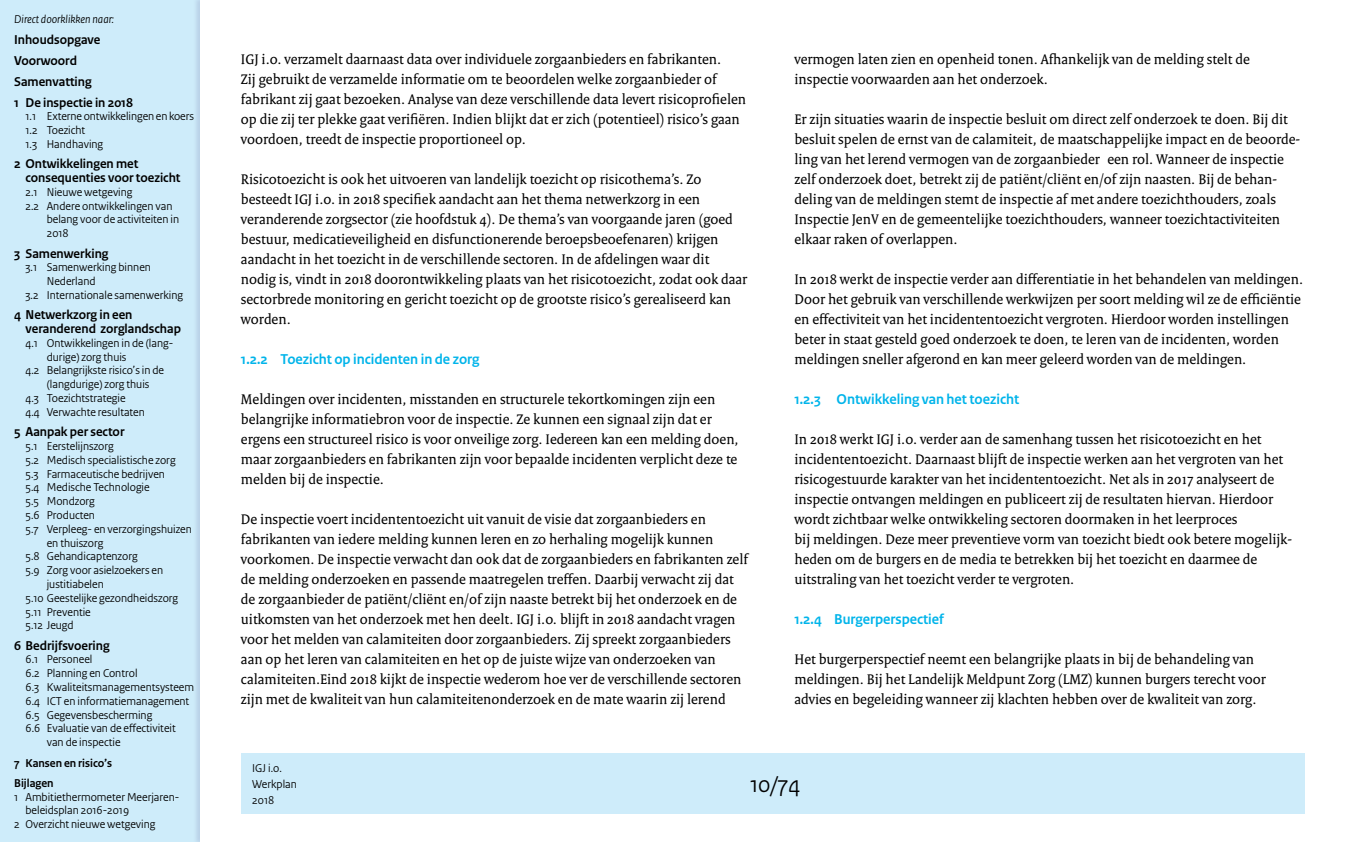
<style>
.page{position:relative;width:1348px;height:842px;background:#fff}
.page>*{position:absolute;margin:0;border:0;box-sizing:border-box;transform-origin:0 0}
.t1{font:24px "Rijksoverheid Sans Heading";color:#000}
.t2{font:15px/20px "Rijksoverheid Serif";color:#000}
.t3{font:700 15px "Rijksoverheid Sans Heading";color:#00b4ea}
.t4{font:700 13.5px/20.8px "Rijksoverheid Sans Heading";color:#000}
.t5{font:12px/13.8px "Rijksoverheid Sans Heading";color:#000}
.t6{font:700 12px/20.3px "Rijksoverheid Sans Heading";color:#000}
.t7{font:italic 12px "Rijksoverheid Sans Heading";color:#000}
</style>
<div class="page">
<div style="left:0;top:0;width:201px;height:842px;background:#ceecfa"></div>
<div style="left:241px;top:754px;width:1063px;height:60px;background:#ceecfa"></div>
<div style="left:193px;top:0;width:14px;height:842px;background:#c2ddef"></div>
<div style="left:200px;top:0;width:6px;height:842px;background:#fff"></div>
<p class="t7" style="left:14px;top:13px;width:101px">Direct doorklikken naar:</p>
<p class="t4" style="left:14px;top:30px;width:120px">Inhoudsopgave<br>Voorwoord<br>Samenvatting<br>1 De inspectie in 2018</p>
<p class="t5" style="left:26px;top:110px;width:170px">1.1 Externe ontwikkelingen en koers<br>1.2 Toezicht<br>1.3 Handhaving</p>
<p class="t4" style="left:26px;top:157px;width:156px;line-height:13.8px;text-indent:-11px">2 Ontwikkelingen met consequenties voor toezicht</p>
<p class="t5" style="left:26px;top:185px;width:109px">2.1 Nieuwe wetgeving</p>
<p class="t5" style="left:26px;top:199px;width:148px">2.2 Andere ontwikkelingen van</p>
<p class="t5" style="left:47px;top:213px;width:134px">belang voor de activiteiten in</p>
<p class="t5" style="left:47px;top:227px;width:23px">2018</p>
<p class="t4" style="left:14px;top:243px;width:96px">3 Samenwerking</p>
<p class="t5" style="left:26px;top:261px;width:127px">3.1 Samenwerking binnen</p>
<p class="t5" style="left:47px;top:274px;width:50px">Nederland</p>
<p class="t5" style="left:26px;top:288px;width:159px">3.2 Internationale samenwerking</p>
<p class="t4" style="left:26px;top:308px;width:157px;line-height:13.8px;text-indent:-11px">4 Netwerkzorg in een veranderend zorglandschap</p>
<p class="t5" style="left:26px;top:336px;width:149px">4.1 Ontwikkelingen in de (lang-</p>
<p class="t5" style="left:47px;top:350px;width:81px">durige) zorg thuis</p>
<p class="t5" style="left:26px;top:364px;width:140px">4.2 Belangrijkste risico’s in de</p>
<p class="t5" style="left:47px;top:378px;width:104px">(langdurige) zorg thuis</p>
<p class="t5" style="left:26px;top:391px;width:102px">4.3 Toezichtstrategie</p>
<p class="t5" style="left:26px;top:405px;width:121px">4.4 Verwachte resultaten</p>
<p class="t4" style="left:14px;top:422px;width:112px">5 Aanpak per sector</p>
<p class="t5" style="left:26px;top:439px;width:90px">5.1 Eerstelijnszorg</p>
<p class="t5" style="left:26px;top:453px;width:152px">5.2 Medisch specialistische zorg</p>
<p class="t5" style="left:26px;top:467px;width:141px">5.3 Farmaceutische bedrijven</p>
<p class="t5" style="left:26px;top:481px;width:126px">5.4 Medische Technologie</p>
<p class="t5" style="left:26px;top:494px;width:71px">5.5 Mondzorg</p>
<p class="t5" style="left:26px;top:508px;width:71px">5.6 Producten</p>
<p class="t5" style="left:26px;top:522px;width:168px">5.7 Verpleeg- en verzorgingshuizen</p>
<p class="t5" style="left:47px;top:536px;width:58px">en thuiszorg</p>
<p class="t5" style="left:26px;top:550px;width:114px">5.8 Gehandicaptenzorg</p>
<p class="t5" style="left:26px;top:563px;width:139px">5.9 Zorg voor asielzoekers en</p>
<p class="t5" style="left:47px;top:577px;width:58px">justitiabelen</p>
<p class="t5" style="left:26px;top:591px;width:154px">5.10 Geestelijke gezondheidszorg</p>
<p class="t5" style="left:26px;top:605px;width:67px">5.11 Preventie</p>
<p class="t5" style="left:26px;top:619px;width:50px">5.12 Jeugd</p>
<p class="t4" style="left:14px;top:635px;width:97px">6 Bedrijfsvoering</p>
<p class="t5" style="left:26px;top:653px;width:68px">6.1 Personeel</p>
<p class="t5" style="left:26px;top:667px;width:114px">6.2 Planning en Control</p>
<p class="t5" style="left:26px;top:680px;width:170px">6.3 Kwaliteitsmanagementsysteem</p>
<p class="t5" style="left:26px;top:694px;width:165px">6.4 ICT en informatiemanagement</p>
<p class="t5" style="left:26px;top:708px;width:128px">6.5 Gegevensbescherming</p>
<p class="t5" style="left:26px;top:722px;width:152px">6.6 Evaluatie van de effectiviteit</p>
<p class="t5" style="left:47px;top:736px;width:75px">van de inspectie</p>
<p class="t6" style="left:14px;top:753px;width:99px">7 Kansen en risico’s<br>Bijlagen</p>
<p class="t5" style="left:14px;top:790px;width:167px">1 Ambitiethermometer Meerjaren-</p>
<p class="t5" style="left:26px;top:804px;width:105px">beleidsplan 2016-2019</p>
<p class="t5" style="left:14px;top:818px;width:143px">2 Overzicht nieuwe wetgeving</p>
<p class="t2" style="left:241px;top:49px;width:507px">IGJ i.o. verzamelt daarnaast data over individuele zorgaanbieders en fabrikanten.<br>Zij gebruikt de verzamelde informatie om te beoordelen welke zorgaanbieder of fabrikant zij gaat bezoeken. Analyse van deze verschillende data levert risicoprofielen op die zij ter plekke gaat verifiëren. Indien blijkt dat er zich (potentieel) risico’s gaan voordoen, treedt de inspectie proportioneel op.</p>
<p class="t2" style="left:241px;top:169px;width:508px">Risicotoezicht is ook het uitvoeren van landelijk toezicht op risicothema’s. Zo besteedt IGJ i.o. in 2018 specifiek aandacht aan het thema netwerkzorg in een veranderende zorgsector (zie hoofdstuk 4). De thema’s van voorgaande jaren (goed bestuur, medicatieveiligheid en disfunctionerende beroepsbeoefenaren) krijgen aandacht in het toezicht in de verschillende sectoren. In de afdelingen waar dit nodig is, vindt in 2018 doorontwikkeling plaats van het risicotoezicht, zodat ook daar sectorbrede monitoring en gericht toezicht op de grootste risico’s gerealiseerd kan worden.</p>
<p class="t3" style="left:241px;top:351px;width:240px">1.2.2 Toezicht op incidenten in de zorg</p>
<p class="t2" style="left:241px;top:389px;width:499px">Meldingen over incidenten, misstanden en structurele tekortkomingen zijn een belangrijke informatiebron voor de inspectie. Ze kunnen een signaal zijn dat er ergens een structureel risico is voor onveilige zorg. Iedereen kan een melding doen, maar zorgaanbieders en fabrikanten zijn voor bepaalde incidenten verplicht deze te melden bij de inspectie.</p>
<p class="t2" style="left:241px;top:509px;width:508px">De inspectie voert incidententoezicht uit vanuit de visie dat zorgaanbieders en fabrikanten van iedere melding kunnen leren en zo herhaling mogelijk kunnen voorkomen. De inspectie verwacht dan ook dat de zorgaanbieders en fabrikanten zelf de melding onderzoeken en passende maatregelen treffen. Daarbij verwacht zij dat de zorgaanbieder de patiënt/cliënt en/of zijn naaste betrekt bij het onderzoek en de uitkomsten van het onderzoek met hen deelt. IGJ i.o. blijft in 2018 aandacht vragen voor het melden van calamiteiten door zorgaanbieders. Zij spreekt zorgaanbieders aan op het leren van calamiteiten en het op de juiste wijze van onderzoeken van calamiteiten.Eind 2018 kijkt de inspectie wederom hoe ver de verschillende sectoren zijn met de kwaliteit van hun calamiteitenonderzoek en de mate waarin zij lerend</p>
<p class="t2" style="left:794px;top:49px;width:457px">vermogen laten zien en openheid tonen. Afhankelijk van de melding stelt de inspectie voorwaarden aan het onderzoek.</p>
<p class="t2" style="left:794px;top:109px;width:507px">Er zijn situaties waarin de inspectie besluit om direct zelf onderzoek te doen. Bij dit besluit spelen de ernst van de calamiteit, de maatschappelijke impact en de beoorde&shy;ling van het lerend vermogen van de zorgaanbieder een rol. Wanneer de inspectie zelf onderzoek doet, betrekt zij de patiënt/cliënt en/of zijn naasten. Bij de behan&shy;deling van de meldingen stemt de inspectie af met andere toezichthouders, zoals Inspectie JenV en de gemeentelijke toezichthouders, wanneer toezichtactiviteiten elkaar raken of overlappen.</p>
<p class="t2" style="left:794px;top:269px;width:510px">In 2018 werkt de inspectie verder aan differentiatie in het behandelen van meldingen.<br>Door het gebruik van verschillende werkwijzen per soort melding wil ze de efficiëntie en effectiviteit van het incidententoezicht vergroten. Hierdoor worden instellingen beter in staat gesteld goed onderzoek te doen, te leren van de incidenten, worden meldingen sneller afgerond en kan meer geleerd worden van de meldingen.</p>
<p class="t3" style="left:794px;top:391px;width:226px">1.2.3 Ontwikkeling van het toezicht</p>
<p class="t2" style="left:794px;top:429px;width:498px">In 2018 werkt IGJ i.o. verder aan de samenhang tussen het risicotoezicht en het incidententoezicht. Daarnaast blijft de inspectie werken aan het vergroten van het risicogestuurde karakter van het incidententoezicht. Net als in 2017 analyseert de inspectie ontvangen meldingen en publiceert zij de resultaten hiervan. Hierdoor wordt zichtbaar welke ontwikkeling sectoren doormaken in het leerproces<br>bij meldingen. Deze meer preventieve vorm van toezicht biedt ook betere mogelijk&shy;heden om de burgers en de media te betrekken bij het toezicht en daarmee de uitstraling van het toezicht verder te vergroten.</p>
<p class="t3" style="left:794px;top:611px;width:151px">1.2.4 Burgerperspectief</p>
<p class="t2" style="left:794px;top:649px;width:473px">Het burgerperspectief neemt een belangrijke plaats in bij de behandeling van meldingen. Bij het Landelijk Meldpunt Zorg (LMZ) kunnen burgers terecht voor advies en begeleiding wanneer zij klachten hebben over de kwaliteit van zorg.</p>
<p class="t5" style="left:252px;top:760px;width:46px;line-height:16px">IGJ i.o.<br>Werkplan<br>2018</p>
<h1 class="t1" style="left:750px;top:770px;width:52px">10/74</h1>
</div>
